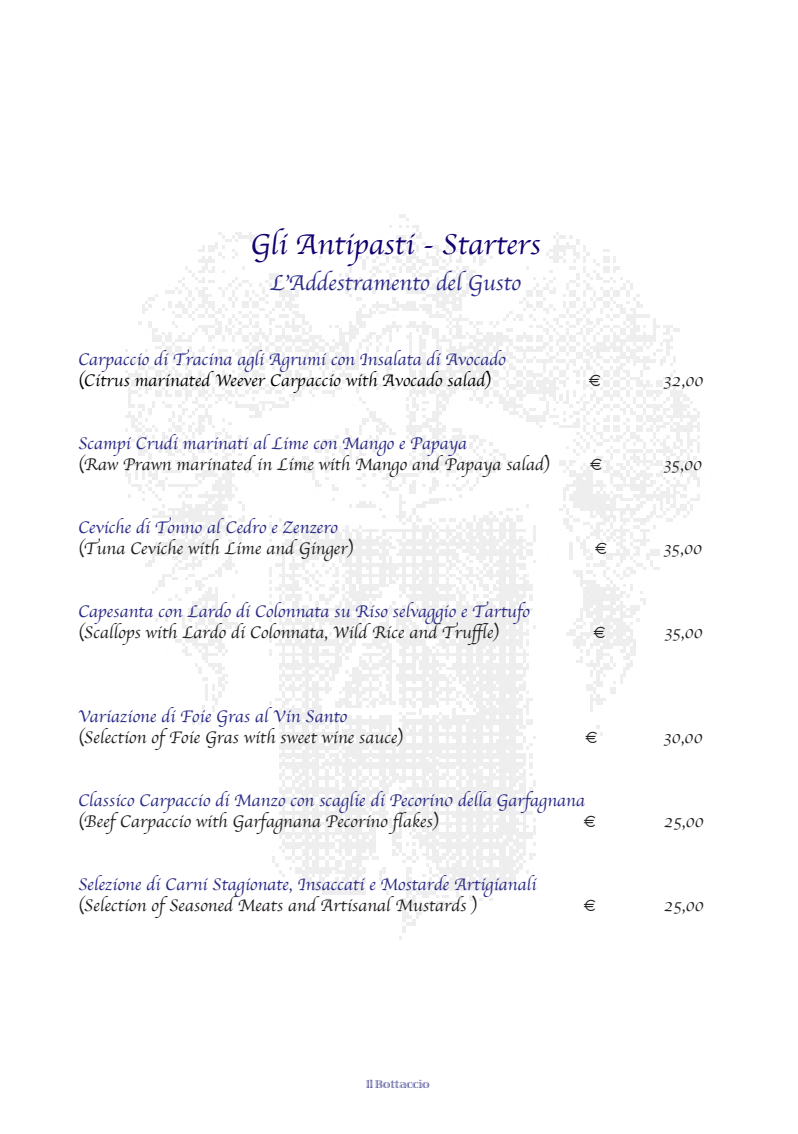
<style>
.page{position:relative;width:798px;height:1134px;background:#fff}
.page>*{position:absolute;margin:0;border:0;box-sizing:border-box;transform-origin:0 0}
.t1{font:30px "Apple Chancery";color:#110170}
.t2{font:22.5px "Apple Chancery";color:#2a2a86}
.Normale{font:17.5px "Apple Chancery";color:#2a2a86}
.t3{font:17.5px "Apple Chancery";color:#231f20}
.t4{font:17.5px "Apple Chancery";color:#000}
.t5{font:11.25px "Viva Std";color:#2a2a86}
</style>
<div class="page">
<p class="t1" style="left:250px;top:220px;width:291px">Gli Antipasti - Starters</p>
<p class="t2" style="left:270px;top:264px;width:252px">L’Addestramento del Gusto</p>
<p class="Normale" style="left:78px;top:345px;width:429px">Carpaccio di Tracina agli Agrumi con Insalata di Avocado</p>
<p class="t4" style="left:78px;top:366px;width:414px">(Citrus marinated Weever Carpaccio with Avocado salad)</p>
<p class="t3" style="left:588px;top:366px;width:15px">€</p>
<p class="t3" style="left:663px;top:366px;width:41px">32,00</p>
<p class="Normale" style="left:78px;top:429px;width:390px">Scampi Crudi marinati al Lime con Mango e Papaya</p>
<p class="t3" style="left:78px;top:450px;width:473px">(Raw Prawn marinated in Lime with Mango and Papaya salad)</p>
<p class="t3" style="left:589px;top:450px;width:15px">€</p>
<p class="t3" style="left:663px;top:450px;width:40px">35,00</p>
<p class="Normale" style="left:78px;top:513px;width:261px">Ceviche di Tonno al Cedro e Zenzero</p>
<p class="t3" style="left:78px;top:534px;width:277px">(Tuna Ceviche with Lime and Ginger)</p>
<p class="t3" style="left:594px;top:534px;width:15px">€</p>
<p class="t3" style="left:663px;top:534px;width:40px">35,00</p>
<p class="Normale" style="left:78px;top:597px;width:453px">Capesanta con Lardo di Colonnata su Riso selvaggio e Tartufo</p>
<p class="t3" style="left:78px;top:618px;width:422px">(Scallops with Lardo di Colonnata, Wild Rice and Truffle)</p>
<p class="t3" style="left:592px;top:618px;width:15px">€</p>
<p class="t3" style="left:664px;top:618px;width:40px">35,00</p>
<p class="Normale" style="left:78px;top:702px;width:270px">Variazione di Foie Gras al Vin Santo</p>
<p class="t3" style="left:78px;top:723px;width:326px">(Selection of Foie Gras with sweet wine sauce)</p>
<p class="t3" style="left:584px;top:723px;width:15px">€</p>
<p class="t3" style="left:663px;top:723px;width:40px">30,00</p>
<p class="Normale" style="left:78px;top:786px;width:508px">Classico Carpaccio di Manzo con scaglie di Pecorin0 della Garfagnana</p>
<p class="t3" style="left:78px;top:807px;width:362px">(Beef Carpaccio with Garfagnana Pecorino flakes)</p>
<p class="t3" style="left:583px;top:807px;width:15px">€</p>
<p class="t3" style="left:663px;top:807px;width:41px">25,00</p>
<p class="Normale" style="left:78px;top:870px;width:459px">Selezione di Carni Stagionate, Insaccati e Mostarde Artigianali</p>
<p class="t3" style="left:78px;top:891px;width:400px">(Selection of Seasoned Meats and Artisanal Mustards )</p>
<p class="t3" style="left:583px;top:891px;width:15px">€</p>
<p class="t3" style="left:663px;top:891px;width:41px">25,00</p>
<p class="t5" style="left:366px;top:1078px;width:65px">Il Bottaccio</p>
</div>
